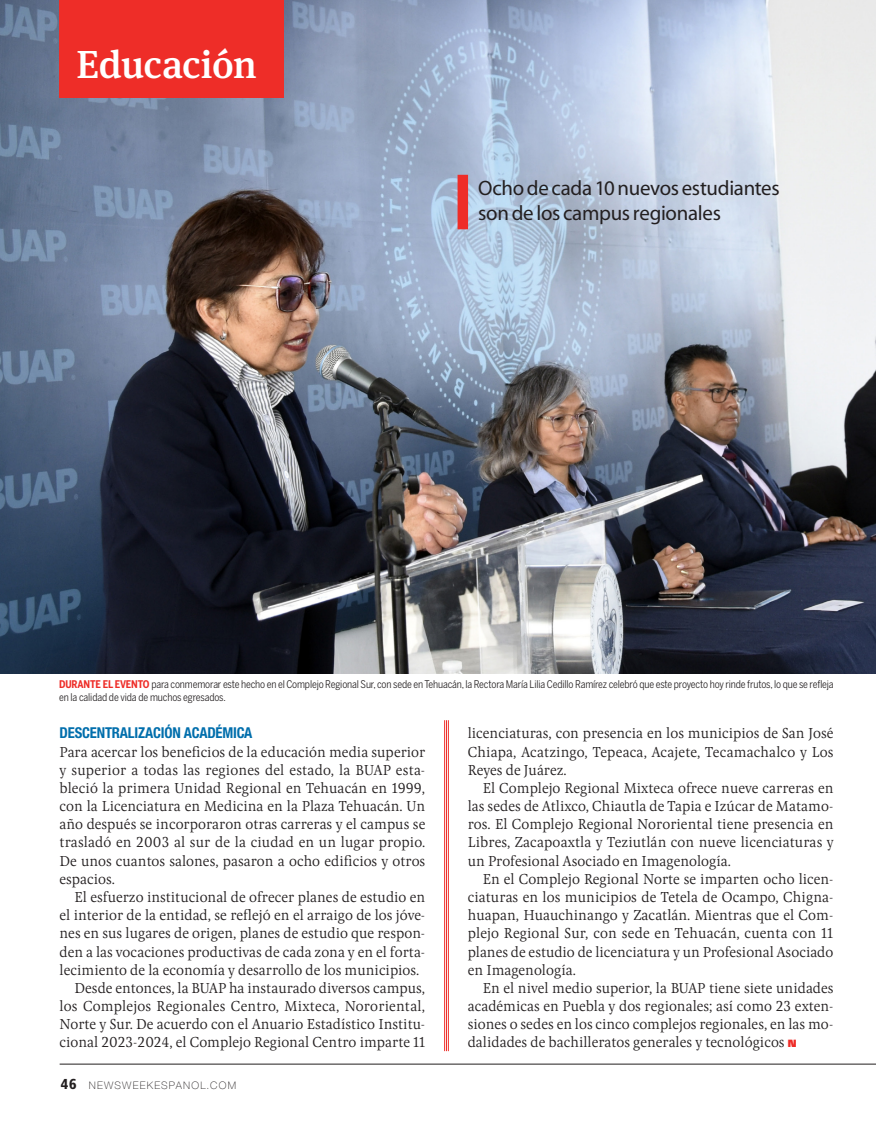
<style>
.page{position:relative;width:876px;height:1132px;background:#fff}
.page>*{position:absolute;margin:0;border:0;box-sizing:border-box;transform-origin:0 0}
.t1{font:500 39px "Meta Serif Pro";letter-spacing:-.015em;color:#fff}
.t2{font:20.85px "Myriad";letter-spacing:-.015em;color:#231f20}
.texto_con_tab{font:300 15px/18.1px "Pona W03";color:#231f20;text-align:justify}
.t3{font:700 condensed 15px "Helvetica Neue LT Std";letter-spacing:-.01em;color:#006eac}
.t4{font:900 condensed 14.4px "Frutiger";color:#231f20}
.texto_con_tab-2{font:10.5px/13.5px "Benton Sans Cond";letter-spacing:-.01em;color:#231f20}
.t5{font:100 10.35px "Helvetica Neue LT Std";letter-spacing:.12em;color:#231f20}
.s1{font-weight:700;color:#ee2d28}
.s2{font-family:"Frutiger LT Std";font-weight:900;font-size:10.5px;color:#ee2d28}
</style>
<div class="page">
<img style="left:0;top:0;width:876px;height:673px">
<hr style="left:60px;top:1063px;width:816px;height:1px;background:#231f20">
<div style="left:60px;top:0;width:224px;height:97px;background:#ee2d28"></div>
<hr style="left:448px;top:720px;width:1px;height:330px;background:#ee2d28">
<hr style="left:446px;top:720px;width:1px;height:330px;background:#ee2d28">
<hr style="left:444px;top:720px;width:1px;height:330px;background:#ee2d28">
<div style="left:458px;top:175px;width:10px;height:54px;background:#ee2d28"></div>
<p class="t1" style="left:76px;top:34px;width:182px">Educación</p>
<p class="t2" style="left:478px;top:177px;width:303px">Ocho de cada 10 nuevos estudiantes</p>
<p class="t2" style="left:478px;top:203px;width:244px">son de los campus regionales</p>
<p class="texto_con_tab-2" style="left:59px;top:677px;width:776px"><span class="s1">DURANTE EL EVENTO</span> para conmemorar este hecho en el Complejo Regional Sur, con sede en Tehuacán, la Rectora María Lilia Cedillo Ramírez celebró que este proyecto hoy rinde frutos, lo que se refleja en la calidad de vida de muchos egresados.</p>
<p class="t3" style="left:60px;top:723px;width:194px">DESCENTRALIZACIÓN ACADÉMICA</p>
<p class="texto_con_tab" style="left:60px;top:741px;width:367px">Para acercar los beneficios de la educación media superior y superior a todas las regiones del estado, la BUAP esta&shy;bleció la primera Unidad Regional en Tehuacán en 1999, con la Licenciatura en Medicina en la Plaza Tehuacán. Un año después se incorporaron otras carreras y el campus se trasladó en 2003 al sur de la ciudad en un lugar propio.<br>De unos cuantos salones, pasaron a ocho edificios y otros espacios.</p>
<p class="texto_con_tab" style="left:60px;top:887px;width:367px;text-indent:15px">El esfuerzo institucional de ofrecer planes de estudio en el interior de la entidad, se reflejó en el arraigo de los jóve&shy;nes en sus lugares de origen, planes de estudio que respon&shy;den a las vocaciones productivas de cada zona y en el forta&shy;lecimiento de la economía y desarrollo de los municipios.</p>
<p class="texto_con_tab" style="left:60px;top:977px;width:367px;text-indent:15px">Desde entonces, la BUAP ha instaurado diversos campus, los Complejos Regionales Centro, Mixteca, Nororiental, Norte y Sur. De acuerdo con el Anuario Estadístico Institu&shy;cional 2023-2024, el Complejo Regional Centro imparte 11</p>
<p class="texto_con_tab" style="left:468px;top:723px;width:367px">licenciaturas, con presencia en los municipios de San José Chiapa, Acatzingo, Tepeaca, Acajete, Tecamachalco y Los Reyes de Juárez.</p>
<p class="texto_con_tab" style="left:468px;top:778px;width:367px;text-indent:15px">El Complejo Regional Mixteca ofrece nueve carreras en las sedes de Atlixco, Chiautla de Tapia e Izúcar de Matamo&shy;ros. El Complejo Regional Nororiental tiene presencia en Libres, Zacapoaxtla y Teziutlán con nueve licenciaturas y un Profesional Asociado en Imagenología.</p>
<p class="texto_con_tab" style="left:468px;top:868px;width:367px;text-indent:15px">En el Complejo Regional Norte se imparten ocho licen&shy;ciaturas en los municipios de Tetela de Ocampo, Chigna&shy;huapan, Huauchinango y Zacatlán. Mientras que el Com&shy;plejo Regional Sur, con sede en Tehuacán, cuenta con 11 planes de estudio de licenciatura y un Profesional Asociado en Imagenología.</p>
<p class="texto_con_tab" style="left:468px;top:977px;width:367px;text-indent:15px">En el nivel medio superior, la BUAP tiene siete unidades académicas en Puebla y dos regionales; así como 23 exten&shy;siones o sedes en los cinco complejos regionales, en las mo&shy;dalidades de bachilleratos generales y tecnológicos <span class="s2">N</span></p>
<p class="t4" style="left:61px;top:1074px;width:17px">46</p>
<p class="t5" style="left:89px;top:1078px;width:149px">NEWSWEEKESPANOL.COM</p>
</div>
